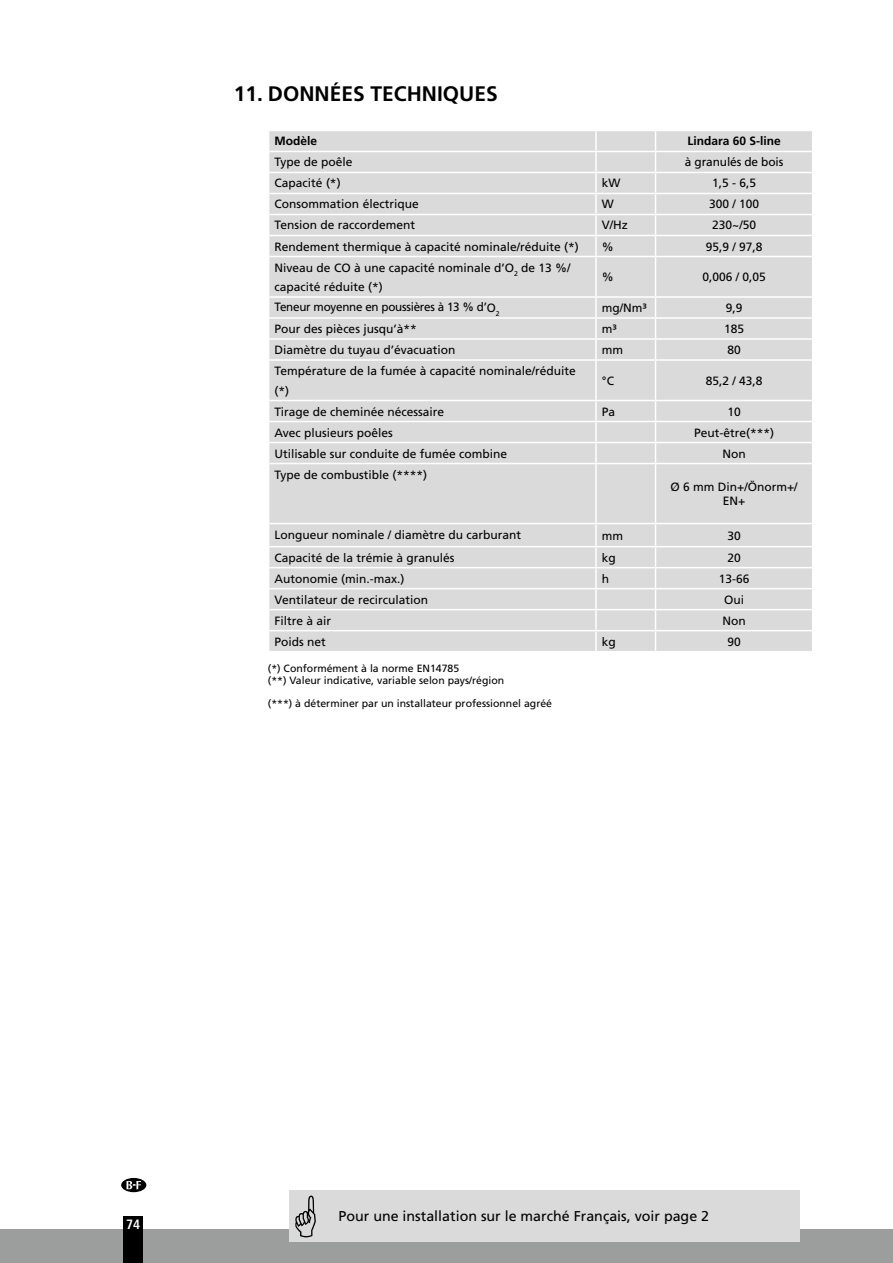
<style>
.page{position:relative;width:893px;height:1263px;background:#fff}
.page>*{position:absolute;margin:0;border:0;box-sizing:border-box;transform-origin:0 0}
.t1{font:700 21px "Frutiger LT Std";color:#000}
.t2{font:14.25px "Frutiger LT Std";color:#000}
.t3{font:700 condensed 13.5px "Frutiger LT Std";color:#fff}
.t4{font:12px/19.5px "Frutiger LT Std";color:#000}
.t5{font:12px "Frutiger LT Std";letter-spacing:-.02em;color:#000}
.t6{font:700 12px "Frutiger LT Std";color:#000}
.t7{font:10.5px/12.6px "Frutiger LT Std";color:#000}
</style>
<div class="page">
<div style="left:0;top:1229px;width:893px;height:34px;background:#9c9d9d"></div>
<div style="left:123px;top:1216px;width:20px;height:47px;background:#000"></div>
<svg style="left:121px;top:1178px;width:25px;height:14px"></svg>
<div style="left:289px;top:1190px;width:48px;height:51px;background:#dadada"></div>
<div style="left:337px;top:1190px;width:462px;height:51px;background:#dadada"></div>
<div style="left:269px;top:131px;width:543px;height:520px;background:#dadada"></div>
<hr style="left:595px;top:131px;width:2px;height:20px;background:#fff">
<hr style="left:595px;top:152px;width:2px;height:20px;background:#fff">
<hr style="left:595px;top:173px;width:2px;height:20px;background:#fff">
<hr style="left:595px;top:194px;width:2px;height:20px;background:#fff">
<hr style="left:595px;top:215px;width:2px;height:20px;background:#fff">
<hr style="left:595px;top:236px;width:2px;height:20px;background:#fff">
<svg style="left:655px;top:131px;width:1px;height:125px"></svg>
<hr style="left:595px;top:257px;width:2px;height:39px;background:#fff">
<hr style="left:655px;top:257px;width:1px;height:39px;background:#fff">
<svg style="left:595px;top:298px;width:2px;height:61px"></svg>
<svg style="left:655px;top:298px;width:1px;height:61px"></svg>
<hr style="left:595px;top:361px;width:2px;height:39px;background:#fff">
<hr style="left:655px;top:361px;width:1px;height:39px;background:#fff">
<hr style="left:595px;top:401px;width:2px;height:20px;background:#fff">
<hr style="left:595px;top:422px;width:2px;height:20px;background:#fff">
<hr style="left:595px;top:443px;width:2px;height:20px;background:#fff">
<svg style="left:655px;top:401px;width:1px;height:62px"></svg>
<hr style="left:595px;top:464px;width:2px;height:59px;background:#fff">
<hr style="left:655px;top:464px;width:1px;height:59px;background:#fff">
<hr style="left:595px;top:524px;width:2px;height:22px;background:#fff">
<hr style="left:595px;top:547px;width:2px;height:20px;background:#fff">
<hr style="left:595px;top:568px;width:2px;height:20px;background:#fff">
<hr style="left:595px;top:589px;width:2px;height:20px;background:#fff">
<hr style="left:595px;top:610px;width:2px;height:20px;background:#fff">
<hr style="left:595px;top:631px;width:2px;height:20px;background:#fff">
<svg style="left:655px;top:524px;width:1px;height:127px"></svg>
<hr style="left:269px;top:151px;width:327px;height:1px;background:#fff">
<hr style="left:596px;top:151px;width:59px;height:1px;background:#fff">
<hr style="left:655px;top:151px;width:157px;height:1px;background:#fff">
<hr style="left:269px;top:172px;width:327px;height:1px;background:#fff">
<hr style="left:596px;top:172px;width:59px;height:1px;background:#fff">
<hr style="left:655px;top:172px;width:157px;height:1px;background:#fff">
<hr style="left:269px;top:193px;width:327px;height:1px;background:#fff">
<hr style="left:596px;top:193px;width:59px;height:1px;background:#fff">
<hr style="left:655px;top:193px;width:157px;height:1px;background:#fff">
<hr style="left:269px;top:214px;width:327px;height:1px;background:#fff">
<hr style="left:596px;top:214px;width:59px;height:1px;background:#fff">
<hr style="left:655px;top:214px;width:157px;height:1px;background:#fff">
<hr style="left:269px;top:235px;width:327px;height:1px;background:#fff">
<hr style="left:596px;top:235px;width:59px;height:1px;background:#fff">
<hr style="left:655px;top:235px;width:157px;height:1px;background:#fff">
<hr style="left:269px;top:256px;width:327px;height:1px;background:#fff">
<hr style="left:596px;top:256px;width:59px;height:1px;background:#fff">
<hr style="left:655px;top:256px;width:157px;height:1px;background:#fff">
<hr style="left:269px;top:296px;width:327px;height:2px;background:#fff">
<hr style="left:596px;top:296px;width:59px;height:2px;background:#fff">
<hr style="left:655px;top:296px;width:157px;height:2px;background:#fff">
<hr style="left:269px;top:317px;width:327px;height:2px;background:#fff">
<hr style="left:596px;top:317px;width:59px;height:2px;background:#fff">
<hr style="left:655px;top:317px;width:157px;height:2px;background:#fff">
<hr style="left:269px;top:338px;width:327px;height:2px;background:#fff">
<hr style="left:596px;top:338px;width:59px;height:2px;background:#fff">
<hr style="left:655px;top:338px;width:157px;height:2px;background:#fff">
<hr style="left:269px;top:359px;width:327px;height:2px;background:#fff">
<hr style="left:596px;top:359px;width:59px;height:2px;background:#fff">
<hr style="left:655px;top:359px;width:157px;height:2px;background:#fff">
<hr style="left:269px;top:400px;width:327px;height:1px;background:#fff">
<hr style="left:596px;top:400px;width:59px;height:1px;background:#fff">
<hr style="left:655px;top:400px;width:157px;height:1px;background:#fff">
<hr style="left:269px;top:421px;width:327px;height:1px;background:#fff">
<hr style="left:596px;top:421px;width:59px;height:1px;background:#fff">
<hr style="left:655px;top:421px;width:157px;height:1px;background:#fff">
<hr style="left:269px;top:442px;width:327px;height:1px;background:#fff">
<hr style="left:596px;top:442px;width:59px;height:1px;background:#fff">
<hr style="left:655px;top:442px;width:157px;height:1px;background:#fff">
<hr style="left:269px;top:463px;width:327px;height:1px;background:#fff">
<hr style="left:596px;top:463px;width:59px;height:1px;background:#fff">
<hr style="left:655px;top:463px;width:157px;height:1px;background:#fff">
<hr style="left:269px;top:523px;width:327px;height:1px;background:#fff">
<hr style="left:596px;top:523px;width:59px;height:1px;background:#fff">
<hr style="left:655px;top:523px;width:157px;height:1px;background:#fff">
<hr style="left:269px;top:546px;width:327px;height:1px;background:#fff">
<hr style="left:596px;top:546px;width:59px;height:1px;background:#fff">
<hr style="left:655px;top:546px;width:157px;height:1px;background:#fff">
<hr style="left:269px;top:567px;width:327px;height:1px;background:#fff">
<hr style="left:596px;top:567px;width:59px;height:1px;background:#fff">
<hr style="left:655px;top:567px;width:157px;height:1px;background:#fff">
<hr style="left:269px;top:588px;width:327px;height:1px;background:#fff">
<hr style="left:596px;top:588px;width:59px;height:1px;background:#fff">
<hr style="left:655px;top:588px;width:157px;height:1px;background:#fff">
<hr style="left:269px;top:609px;width:327px;height:1px;background:#fff">
<hr style="left:596px;top:609px;width:59px;height:1px;background:#fff">
<hr style="left:655px;top:609px;width:157px;height:1px;background:#fff">
<hr style="left:269px;top:630px;width:327px;height:1px;background:#fff">
<hr style="left:596px;top:630px;width:59px;height:1px;background:#fff">
<hr style="left:655px;top:630px;width:157px;height:1px;background:#fff">
<h1 class="t1" style="left:234px;top:82px;width:265px">11. DONNÉES TECHNIQUES</h1>
<p class="t6" style="left:275px;top:134px;width:44px">Modèle</p>
<p class="t6" style="left:687px;top:134px;width:95px">Lindara 60 S-line</p>
<p class="t4" style="left:275px;top:153px;width:79px">Type de poêle</p>
<p class="t4" style="left:685px;top:153px;width:100px">à granulés de bois</p>
<p class="t4" style="left:275px;top:174px;width:68px">Capacité (*)</p>
<p class="t4" style="left:602px;top:174px;width:20px">kW</p>
<p class="t4" style="left:712px;top:174px;width:46px">1,5 - 6,5</p>
<p class="t4" style="left:275px;top:195px;width:146px">Consommation électrique</p>
<p class="t4" style="left:602px;top:195px;width:13px">W</p>
<p class="t4" style="left:709px;top:195px;width:52px">300 / 100</p>
<p class="t4" style="left:275px;top:216px;width:142px">Tension de raccordement</p>
<p class="t4" style="left:602px;top:216px;width:28px">V/Hz</p>
<p class="t4" style="left:712px;top:216px;width:45px">230~/50</p>
<p class="t4" style="left:275px;top:237px;width:306px">Rendement thermique à capacité nominale/réduite (*)</p>
<p class="t4" style="left:602px;top:237px;width:13px">%</p>
<p class="t4" style="left:706px;top:237px;width:58px">95,9 / 97,8</p>
<p class="t4" style="left:275px;top:258px;width:297px">Niveau de CO à une capacité nominale d’O<sub>2</sub> de 13 %/ capacité réduite (*)</p>
<p class="t4" style="left:602px;top:267px;width:13px">%</p>
<p class="t4" style="left:702px;top:267px;width:65px">0,006 / 0,05</p>
<p class="t5" style="left:275px;top:299px;width:226px">Teneur moyenne en poussières à 13 % d’O<sub>2</sub></p>
<p class="t4" style="left:602px;top:298px;width:46px">mg/Nm³</p>
<p class="t4" style="left:726px;top:298px;width:18px">9,9</p>
<p class="t4" style="left:275px;top:319px;width:144px">Pour des pièces jusqu’à**</p>
<p class="t4" style="left:602px;top:319px;width:16px">m³</p>
<p class="t4" style="left:724px;top:319px;width:22px">185</p>
<p class="t4" style="left:275px;top:340px;width:182px">Diamètre du tuyau d’évacuation</p>
<p class="t4" style="left:602px;top:340px;width:23px">mm</p>
<p class="t4" style="left:727px;top:340px;width:15px">80</p>
<p class="t4" style="left:275px;top:361px;width:303px">Température de la fumée à capacité nominale/réduite (*)</p>
<p class="t4" style="left:602px;top:371px;width:14px">°C</p>
<p class="t4" style="left:706px;top:371px;width:58px">85,2 / 43,8</p>
<p class="t4" style="left:275px;top:402px;width:171px">Tirage de cheminée nécessaire</p>
<p class="t4" style="left:602px;top:402px;width:15px">Pa</p>
<p class="t4" style="left:727px;top:402px;width:15px">10</p>
<p class="t4" style="left:275px;top:423px;width:120px">Avec plusieurs poêles</p>
<p class="t4" style="left:694px;top:423px;width:82px">Peut-être(***)</p>
<p class="t4" style="left:275px;top:444px;width:234px">Utilisable sur conduite de fumée combine</p>
<p class="t4" style="left:722px;top:444px;width:25px">Non</p>
<p class="t4" style="left:275px;top:465px;width:154px">Type de combustible (****)</p>
<p class="t4" style="left:670px;top:480px;width:129px;line-height:13.5px;text-align:center">Ø 6 mm Din+/Önorm+/<br>EN+</p>
<p class="t4" style="left:275px;top:525px;width:248px">Longueur nominale / diamètre du carburant</p>
<p class="t4" style="left:602px;top:526px;width:23px">mm</p>
<p class="t4" style="left:727px;top:526px;width:15px">30</p>
<p class="t4" style="left:275px;top:548px;width:182px">Capacité de la trémie à granulés</p>
<p class="t4" style="left:602px;top:548px;width:16px">kg</p>
<p class="t4" style="left:727px;top:548px;width:15px">20</p>
<p class="t4" style="left:275px;top:569px;width:132px">Autonomie (min.-max.)</p>
<p class="t4" style="left:602px;top:569px;width:9px">h</p>
<p class="t4" style="left:719px;top:569px;width:32px">13-66</p>
<p class="t4" style="left:275px;top:590px;width:155px">Ventilateur de recirculation</p>
<p class="t4" style="left:724px;top:590px;width:22px">Oui</p>
<p class="t4" style="left:275px;top:611px;width:58px">Filtre à air</p>
<p class="t4" style="left:722px;top:611px;width:25px">Non</p>
<p class="t4" style="left:275px;top:632px;width:53px">Poids net</p>
<p class="t4" style="left:602px;top:632px;width:16px">kg</p>
<p class="t4" style="left:727px;top:632px;width:15px">90</p>
<p class="t7" style="left:268px;top:662px;width:238px">(*) Conformément à la norme EN14785<br>(**) Valeur indicative, variable selon pays/région</p>
<p class="t7" style="left:268px;top:697px;width:286px">(***) à déterminer par un installateur professionnel agréé</p>
<p class="t3" style="left:126px;top:1216px;width:16px">74</p>
<p class="t2" style="left:338px;top:1207px;width:372px">Pour une installation sur le marché Français, voir page 2</p>
</div>
